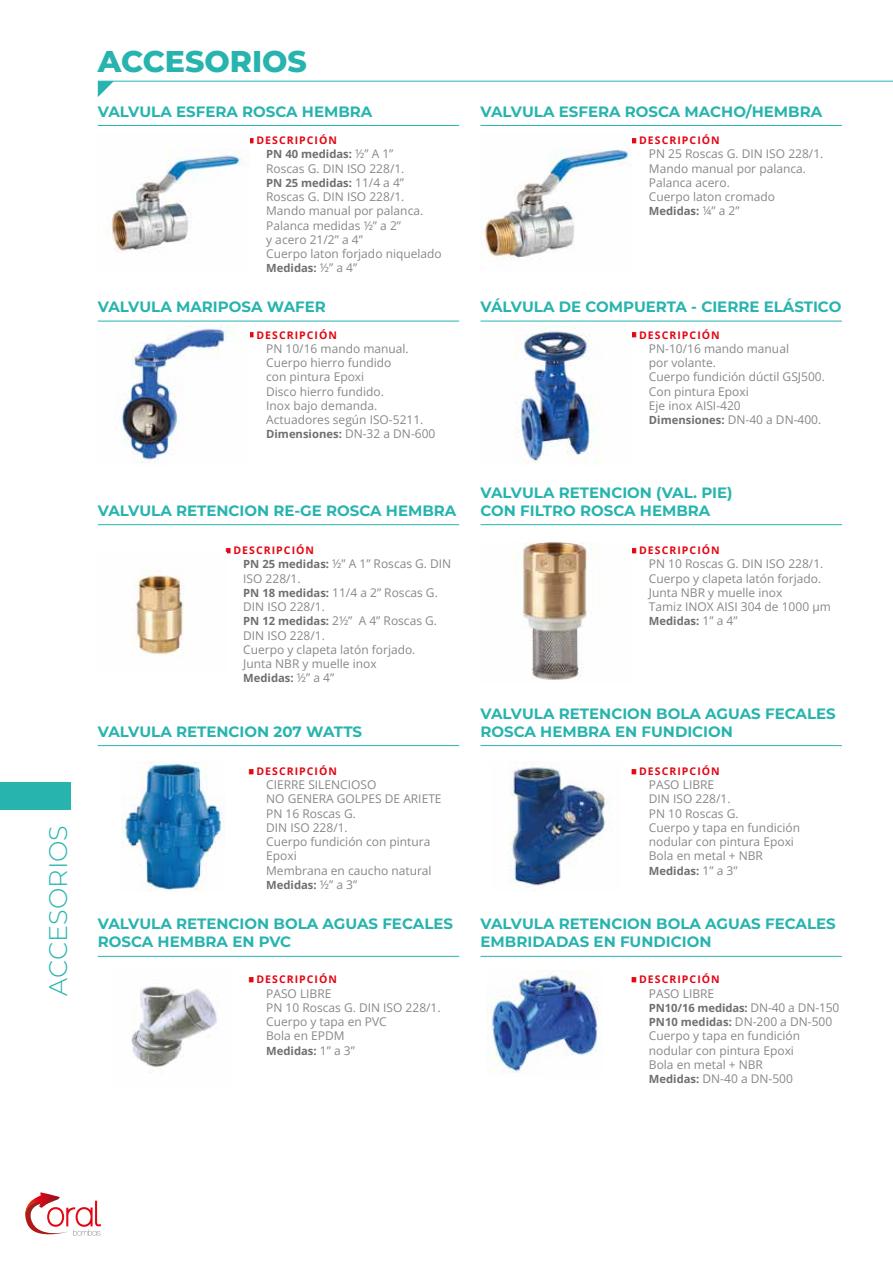
<style>
.page{position:relative;width:893px;height:1263px;background:#fff}
.page>*{position:absolute;margin:0;border:0;box-sizing:border-box;transform-origin:0 0}
.t1{font:800 30px "Montserrat";color:#27b4ae}
.t2{font:300 25.5px "Montserrat";color:#27b4ae}
.t3{font:700 15px/18px "Montserrat";color:#27b4ae}
.t4{font:12px/14.2px "Open Sans";color:#878787}
.t5{font:700 11.25px "Open Sans";color:#706f6f}
.t6{font:700 10.5px "Open Sans";letter-spacing:.1em;color:#e30613}
.t7{font:700 4.5px "Helvetica";color:#e30613}
.s1{font-weight:400;font-size:12px;color:#878787}
.s2{font-weight:700;font-size:11.25px;color:#706f6f}
</style>
<div class="page">
<hr style="left:98px;top:81px;width:795px;height:1px;background:#27b4ae">
<svg style="left:98px;top:81px;width:16px;height:16px"></svg>
<div style="left:0;top:782px;width:70px;height:27px;background:#27b4ae"></div>
<svg style="left:25px;top:1192px;width:76px;height:44px"></svg>
<hr style="left:98px;top:125px;width:361px;height:1px;background:#27b4ae">
<hr style="left:480px;top:125px;width:362px;height:1px;background:#27b4ae">
<hr style="left:98px;top:321px;width:361px;height:1px;background:#27b4ae">
<hr style="left:480px;top:321px;width:362px;height:1px;background:#27b4ae">
<hr style="left:98px;top:524px;width:361px;height:1px;background:#27b4ae">
<hr style="left:480px;top:524px;width:362px;height:1px;background:#27b4ae">
<hr style="left:98px;top:745px;width:361px;height:1px;background:#27b4ae">
<hr style="left:480px;top:745px;width:362px;height:1px;background:#27b4ae">
<hr style="left:98px;top:956px;width:361px;height:1px;background:#27b4ae">
<hr style="left:480px;top:956px;width:362px;height:1px;background:#27b4ae">
<img style="left:111px;top:149px;width:138px;height:103px">
<img style="left:480px;top:149px;width:151px;height:111px">
<img style="left:118px;top:326px;width:119px;height:138px">
<img style="left:132px;top:570px;width:52px;height:85px">
<img style="left:515px;top:326px;width:86px;height:138px">
<img style="left:515px;top:542px;width:81px;height:138px">
<img style="left:122px;top:762px;width:103px;height:129px">
<img style="left:508px;top:762px;width:104px;height:124px">
<img style="left:131px;top:986px;width:86px;height:82px">
<img style="left:487px;top:970px;width:114px;height:103px">
<h2 class="t2" style="left:41px;top:995px;width:172px;rotate:-90deg">ACCESORIOS</h2>
<h1 class="t1" style="left:98px;top:41px;width:211px">ACCESORIOS</h1>
<p class="t3" style="left:98px;top:102px;width:276px">VALVULA ESFERA ROSCA HEMBRA</p>
<p class="t7" style="left:249px;top:138px;width:6px">█</p>
<p class="t6" style="left:256px;top:133px;width:82px">DESCRIPCIÓN</p>
<p class="t5" style="left:266px;top:147px;width:129px">PN 40 medidas: <span class="s1">½” A 1”</span></p>
<p class="t4" style="left:266px;top:161px;width:140px">Roscas G. DIN ISO 228/1.</p>
<p class="t5" style="left:266px;top:175px;width:139px">PN 25 medidas: <span class="s1">11/4 a 4”</span></p>
<p class="t4" style="left:266px;top:189px;width:177px">Roscas G. DIN ISO 228/1.<br>Mando manual por palanca.<br>Palanca medidas ½” a 2”<br>y acero 21/2” a 4”<br>Cuerpo laton forjado niquelado</p>
<p class="t5" style="left:266px;top:261px;width:93px">Medidas: <span class="s1">½” a 4”</span></p>
<p class="t3" style="left:98px;top:297px;width:230px">VALVULA MARIPOSA WAFER</p>
<p class="t7" style="left:249px;top:332px;width:6px">█</p>
<p class="t6" style="left:256px;top:328px;width:82px">DESCRIPCIÓN</p>
<p class="t4" style="left:266px;top:341px;width:159px">PN 10/16 mando manual.<br>Cuerpo hierro fundido<br>con pintura Epoxi<br>Disco hierro fundido.<br>Inox bajo demanda.<br>Actuadores según ISO-5211.</p>
<p class="t5" style="left:266px;top:427px;width:171px">Dimensiones: <span class="s1">DN-32 a DN-600</span></p>
<p class="t3" style="left:98px;top:501px;width:360px">VALVULA RETENCION RE-GE ROSCA HEMBRA</p>
<p class="t7" style="left:226px;top:547px;width:6px">█</p>
<p class="t6" style="left:233px;top:543px;width:82px">DESCRIPCIÓN</p>
<p class="t4" style="left:243px;top:556px;width:210px"><span class="s2">PN 25 medidas:</span> ½” A 1” Roscas G. DIN<br>ISO 228/1.<br><span class="s2">PN 18 medidas:</span> 11/4 a 2” Roscas G.<br>DIN ISO 228/1.<br><span class="s2">PN 12 medidas:</span> 2½” A 4” Roscas G.<br>DIN ISO 228/1.<br>Cuerpo y clapeta latón forjado.<br>Junta NBR y muelle inox</p>
<p class="t5" style="left:243px;top:670px;width:93px">Medidas: <span class="s1">½” a 4”</span></p>
<p class="t3" style="left:98px;top:722px;width:266px">VALVULA RETENCION 207 WATTS</p>
<p class="t7" style="left:249px;top:768px;width:6px">█</p>
<p class="t6" style="left:256px;top:764px;width:82px">DESCRIPCIÓN</p>
<p class="t4" style="left:266px;top:777px;width:177px">CIERRE SILENCIOSO<br>NO GENERA GOLPES DE ARIETE<br>PN 16 Roscas G.<br>DIN ISO 228/1.<br>Cuerpo fundición con pintura<br>Epoxi<br>Membrana en caucho natural</p>
<p class="t5" style="left:266px;top:877px;width:93px">Medidas: <span class="s1">½” a 3”</span></p>
<p class="t3" style="left:98px;top:915px;width:357px">VALVULA RETENCION BOLA AGUAS FECALES<br>ROSCA HEMBRA EN PVC</p>
<p class="t7" style="left:249px;top:977px;width:6px">█</p>
<p class="t6" style="left:256px;top:972px;width:82px">DESCRIPCIÓN</p>
<p class="t4" style="left:266px;top:986px;width:176px">PASO LIBRE<br>PN 10 Roscas G. DIN ISO 228/1.<br>Cuerpo y tapa en PVC<br>Bola en EPDM</p>
<p class="t5" style="left:266px;top:1043px;width:90px">Medidas: <span class="s1">1” a 3”</span></p>
<p class="t3" style="left:480px;top:102px;width:343px">VALVULA ESFERA ROSCA MACHO/HEMBRA</p>
<p class="t7" style="left:632px;top:138px;width:6px">█</p>
<p class="t6" style="left:639px;top:133px;width:82px">DESCRIPCIÓN</p>
<p class="t4" style="left:649px;top:147px;width:176px">PN 25 Roscas G. DIN ISO 228/1.<br>Mando manual por palanca.<br>Palanca acero.<br>Cuerpo laton cromado</p>
<p class="t5" style="left:649px;top:204px;width:92px">Medidas: <span class="s1">¼” a 2”</span></p>
<p class="t3" style="left:480px;top:297px;width:362px">VÁLVULA DE COMPUERTA - CIERRE ELÁSTICO</p>
<p class="t7" style="left:632px;top:332px;width:6px">█</p>
<p class="t6" style="left:639px;top:328px;width:82px">DESCRIPCIÓN</p>
<p class="t4" style="left:649px;top:341px;width:178px">PN-10/16 mando manual<br>por volante.<br>Cuerpo fundición dúctil GSJ500.<br>Con pintura Epoxi<br>Eje inox AISI-420<br><span class="s2">Dimensiones:</span> DN-40 a DN-400.</p>
<p class="t3" style="left:480px;top:483px;width:254px">VALVULA RETENCION (VAL. PIE)<br>CON FILTRO ROSCA HEMBRA</p>
<p class="t7" style="left:632px;top:547px;width:6px">█</p>
<p class="t6" style="left:639px;top:543px;width:82px">DESCRIPCIÓN</p>
<p class="t4" style="left:649px;top:556px;width:183px">PN 10 Roscas G. DIN ISO 228/1.<br>Cuerpo y clapeta latón forjado.<br>Junta NBR y muelle inox<br>Tamiz INOX AISI 304 de 1000 μm</p>
<p class="t5" style="left:649px;top:613px;width:90px">Medidas: <span class="s1">1” a 4”</span></p>
<p class="t3" style="left:480px;top:704px;width:357px">VALVULA RETENCION BOLA AGUAS FECALES<br>ROSCA HEMBRA EN FUNDICION</p>
<p class="t7" style="left:632px;top:768px;width:6px">█</p>
<p class="t6" style="left:639px;top:764px;width:82px">DESCRIPCIÓN</p>
<p class="t4" style="left:649px;top:777px;width:153px">PASO LIBRE<br>DIN ISO 228/1.<br>PN 10 Roscas G.<br>Cuerpo y tapa en fundición nodular con pintura Epoxi<br>Bola en metal + NBR</p>
<p class="t5" style="left:649px;top:863px;width:90px">Medidas: <span class="s1">1” a 3”</span></p>
<p class="t3" style="left:480px;top:915px;width:357px">VALVULA RETENCION BOLA AGUAS FECALES<br>EMBRIDADAS EN FUNDICION</p>
<p class="t7" style="left:632px;top:977px;width:6px">█</p>
<p class="t6" style="left:639px;top:972px;width:82px">DESCRIPCIÓN</p>
<p class="t4" style="left:649px;top:986px;width:67px">PASO LIBRE</p>
<p class="t5" style="left:649px;top:1000px;width:192px">PN10/16 medidas: <span class="s1">DN-40 a DN-150</span></p>
<p class="t4" style="left:649px;top:1014px;width:185px"><span class="s2">PN10 medidas:</span> DN-200 a DN-500<br>Cuerpo y tapa en fundición nodular con pintura Epoxi<br>Bola en metal + NBR<br><span class="s2">Medidas:</span> DN-40 a DN-500</p>
</div>
